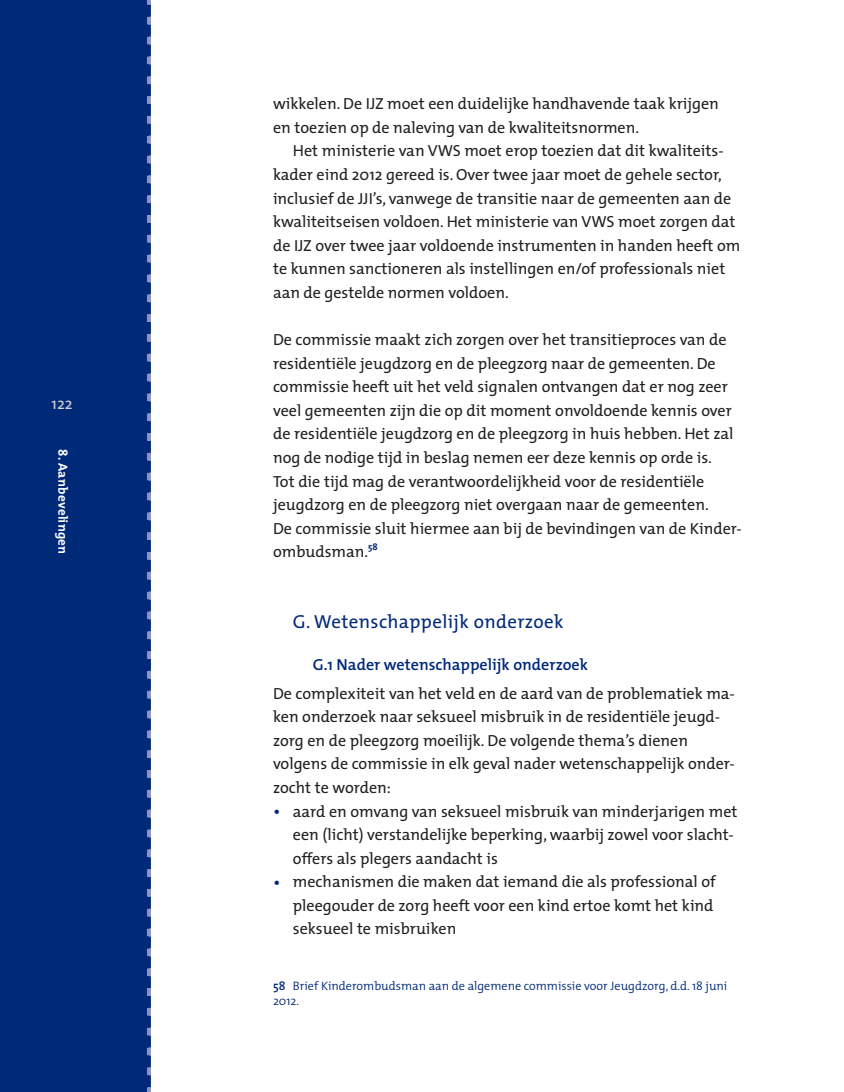
<style>
.page{position:relative;width:844px;height:1092px;background:#fff}
.page>*{position:absolute;margin:0;border:0;box-sizing:border-box;transform-origin:0 0}
.t1{font:18.9px "The Mix";letter-spacing:.02em;color:#002978}
.t2{font:16.1px/23.6px "The Mix";color:#231f20}
.t3{font:600 16.1px "The Mix";color:#002978}
.t4{font:16.1px "The Mix";color:#d1d2d4}
.t5{font:700 13.12px "The Mix";letter-spacing:.02em;color:#fff}
.t6{font:300 12.25px/15px "The Mix";color:#002978}
.s1{font-size:17.85px;color:#002978}
.s2{font-weight:600}
</style>
<div class="page">
<div style="left:0;top:0;width:149px;height:1091px;background:#002978"></div>
<svg style="left:147px;top:0;width:4px;height:1092px"></svg>
<p class="t4" style="left:52px;top:398px;width:22px">122</p>
<p class="t5" style="left:67px;top:449px;width:106px;rotate:90deg">8. Aanbevelingen</p>
<p class="t2" style="left:273px;top:94px;width:447px">wikkelen. De IJZ moet een duidelijke handhavende taak krijgen en toezien op de naleving van de kwaliteitsnormen.</p>
<p class="t2" style="left:273px;top:141px;width:468px;text-indent:20px">Het ministerie van VWS moet erop toezien dat dit kwaliteits&shy;kader eind 2012 gereed is. Over twee jaar moet de gehele sector, inclusief de JJI’s, vanwege de transitie naar de gemeenten aan de kwaliteitseisen voldoen. Het ministerie van VWS moet zorgen dat de IJZ over twee jaar voldoende instrumenten in handen heeft om te kunnen sanctioneren als instellingen en/of professionals niet aan de gestelde normen voldoen.</p>
<p class="t2" style="left:273px;top:330px;width:470px">De commissie maakt zich zorgen over het transitieproces van de residentiële jeugdzorg en de pleegzorg naar de gemeenten. De commissie heeft uit het veld signalen ontvangen dat er nog zeer veel gemeenten zijn die op dit moment onvoldoende kennis over de residentiële jeugdzorg en de pleegzorg in huis hebben. Het zal nog de nodige tijd in beslag nemen eer deze kennis op orde is.<br>Tot die tijd mag de verantwoordelijkheid voor de residentiële jeugdzorg en de pleegzorg niet overgaan naar de gemeenten.<br>De commissie sluit hiermee aan bij de bevindingen van de Kinder&shy;ombudsman.<sup>58</sup></p>
<p class="t1" style="left:293px;top:615px;width:272px">G. Wetenschappelijk onderzoek</p>
<p class="t3" style="left:313px;top:659px;width:277px">G.1 Nader wetenschappelijk onderzoek</p>
<p class="t2" style="left:273px;top:683px;width:463px">De complexiteit van het veld en de aard van de problematiek ma&shy;ken onderzoek naar seksueel misbruik in de residentiële jeugd&shy;zorg en de pleegzorg moeilijk. De volgende thema’s dienen volgens de commissie in elk geval nader wetenschappelijk onder&shy;zocht te worden:</p>
<p class="t2" style="left:293px;top:801px;width:446px;text-indent:-20px"><span class="s1">•</span> aard en omvang van seksueel misbruik van minderjarigen met een (licht) verstandelijke beperking, waarbij zowel voor slacht&shy;offers als plegers aandacht is</p>
<p class="t2" style="left:293px;top:871px;width:424px;text-indent:-20px"><span class="s1">•</span> mechanismen die maken dat iemand die als professional of pleegouder de zorg heeft voor een kind ertoe komt het kind seksueel te misbruiken</p>
<p class="t6" style="left:273px;top:980px;width:455px"><span class="s2">58</span> Brief Kinderombudsman aan de algemene commissie voor Jeugdzorg, d.d. 18 juni<br>2012.</p>
</div>
